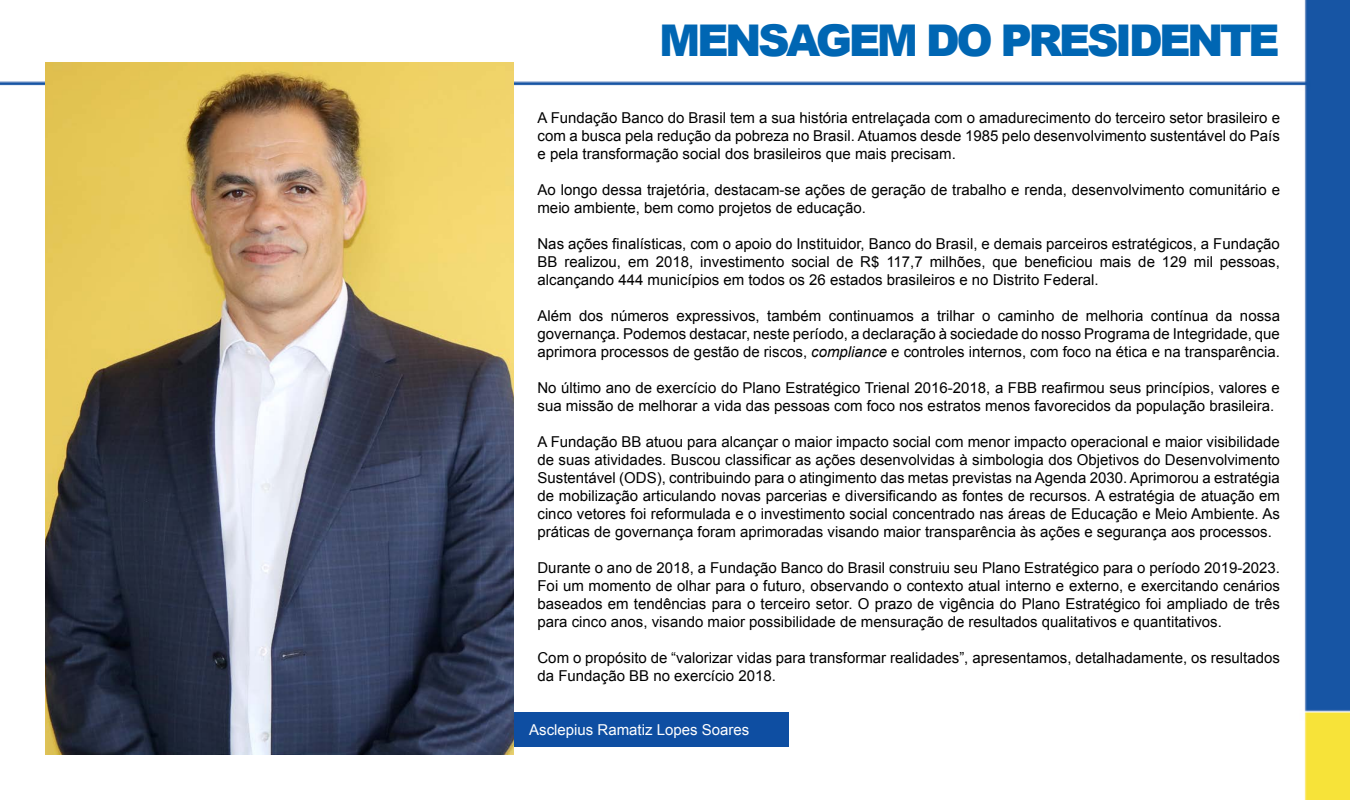
<style>
.page{position:relative;width:1350px;height:800px;background:#fff}
.page>*{position:absolute;margin:0;border:0;box-sizing:border-box;transform-origin:0 0}
.t1{font:900 43.75px "Arial";color:#0066b3}
.t2{font:15px/18px "Arial";color:#000;text-align:justify}
.t3{font:15px "Arial";color:#fff}
.s1{font-style:italic}
</style>
<div class="page">
<img style="left:0;top:0;width:1350px;height:800px">
<div style="left:457px;top:712px;width:332px;height:36px;background:#0e4ea2"></div>
<img style="left:45px;top:62px;width:469px;height:693px">
<h1 class="t1" style="left:659px;top:16px;width:131px">MENSAGEM</h1>
<h1 class="t1" style="left:926px;top:16px;width:130px">DO PRESIDE</h1>
<h1 class="t1" style="left:1187px;top:16px;width:63px">NTE</h1>
<p class="t2" style="left:538px;top:109px;width:744px">A Fundação Banco do Brasil tem a sua história entrelaçada com o amadurecimento do terceiro setor brasileiro e com a busca pela redução da pobreza no Brasil. Atuamos desde 1985 pelo desenvolvimento sustentável do País e pela transformação social dos brasileiros que mais precisam.</p>
<p class="t2" style="left:538px;top:181px;width:744px">Ao longo dessa trajetória, destacam-se ações de geração de trabalho e renda, desenvolvimento comunitário e meio ambiente, bem como projetos de educação.</p>
<p class="t2" style="left:538px;top:235px;width:744px">Nas ações finalísticas, com o apoio do Instituidor, Banco do Brasil, e demais parceiros estratégicos, a Fundação BB realizou, em 2018, investimento social de R$ 117,7 milhões, que beneficiou mais de 129 mil pessoas, alcançando 444 municípios em todos os 26 estados brasileiros e no Distrito Federal.</p>
<p class="t2" style="left:538px;top:307px;width:744px">Além dos números expressivos, também continuamos a trilhar o caminho de melhoria contínua da nossa governança. Podemos destacar, neste período, a declaração à sociedade do nosso Programa de Integridade, que aprimora processos de gestão de riscos, <span class="s1">compliance</span> e controles internos, com foco na ética e na transparência.</p>
<p class="t2" style="left:538px;top:379px;width:744px">No último ano de exercício do Plano Estratégico Trienal 2016-2018, a FBB reafirmou seus princípios, valores e sua missão de melhorar a vida das pessoas com foco nos estratos menos favorecidos da população brasileira.</p>
<p class="t2" style="left:538px;top:433px;width:744px">A Fundação BB atuou para alcançar o maior impacto social com menor impacto operacional e maior visibilidade de suas atividades. Buscou classificar as ações desenvolvidas à simbologia dos Objetivos do Desenvolvimento Sustentável (ODS), contribuindo para o atingimento das metas previstas na Agenda 2030. Aprimorou a estratégia de mobilização articulando novas parcerias e diversificando as fontes de recursos. A estratégia de atuação em cinco vetores foi reformulada e o investimento social concentrado nas áreas de Educação e Meio Ambiente. As práticas de governança foram aprimoradas visando maior transparência às ações e segurança aos processos.</p>
<p class="t2" style="left:538px;top:559px;width:744px">Durante o ano de 2018, a Fundação Banco do Brasil construiu seu Plano Estratégico para o período 2019-2023.<br>Foi um momento de olhar para o futuro, observando o contexto atual interno e externo, e exercitando cenários baseados em tendências para o terceiro setor. O prazo de vigência do Plano Estratégico foi ampliado de três para cinco anos, visando maior possibilidade de mensuração de resultados qualitativos e quantitativos.</p>
<p class="t2" style="left:538px;top:649px;width:744px">Com o propósito de “valorizar vidas para transformar realidades”, apresentamos, detalhadamente, os resultados da Fundação BB no exercício 2018.</p>
<p class="t3" style="left:529px;top:720px;width:222px">Asclepius Ramatiz Lopes Soares</p>
</div>
